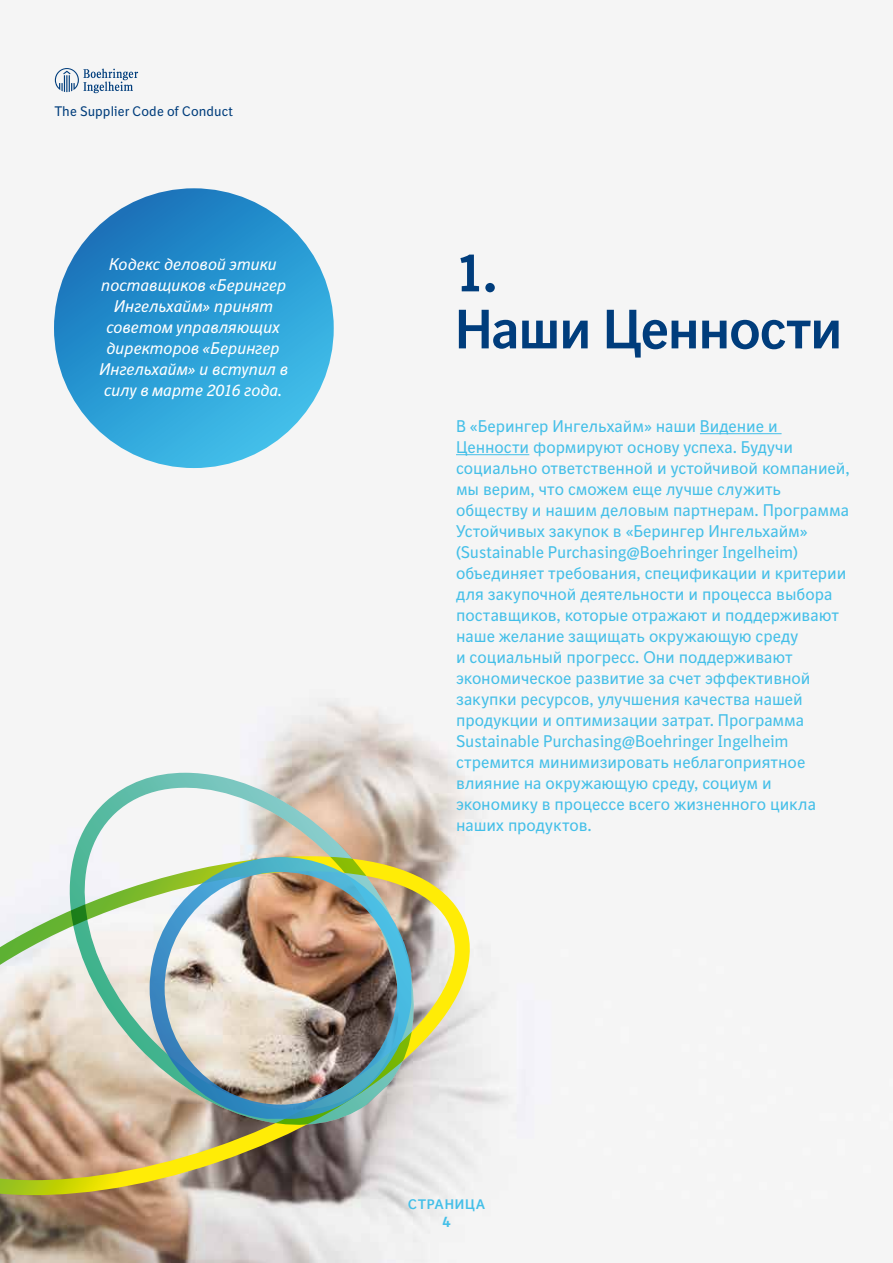
<style>
.page{position:relative;width:893px;height:1263px;background:#fff}
.page>*{position:absolute;margin:0;border:0;box-sizing:border-box;transform-origin:0 0}
.t1{font:700 54px/57px "BI Sans NEXT";letter-spacing:-.015em;color:#003d7c}
.t2{font:16.5px/21px "BI Sans NEXT";letter-spacing:-.005em;color:#44bfe8}
.t3{font:italic 16.5px/21px "BI Sans NEXT";letter-spacing:-.005em;color:#fff;text-align:center}
.t4{font:700 15px "BI Sans NEXT";color:#44bfe8}
.t5{font:13.5px "BI Sans NEXT";letter-spacing:.005em;color:#003d7c}
.t6{font:700 13.5px "BI Sans NEXT";letter-spacing:.07em;color:#44bfe8}
</style>
<div class="page">
<div style="left:0;top:72px;width:782px;height:1191px;background:#f5f5f5"></div>
<svg style="left:0;top:856px;width:479px;height:343px;background:#c9bd9c"></svg>
<svg style="left:64px;top:765px;width:356px;height:364px"></svg>
<img style="left:150px;top:857px;width:261px;height:262px">
<hr style="left:700px;top:433px;width:82px;height:1px;background:#44bfe8">
<hr style="left:456px;top:454px;width:73px;height:1px;background:#44bfe8">
<svg style="left:54px;top:188px;width:280px;height:280px;background:#2b9ad3"></svg>
<svg style="left:55px;top:68px;width:83px;height:25px"></svg>
<p class="t5" style="left:55px;top:103px;width:180px">The Supplier Code of Conduct</p>
<p class="t3" style="left:99px;top:254px;width:190px">Кодекс деловой этики поставщиков «Берингер<br>Ингельхайм» принят советом управляющих директоров «Берингер<br>Ингельхайм» и вступил в силу в марте 2016 года.</p>
<h1 class="t1" style="left:455px;top:243px;width:389px">1.<br>Наши Ценности</h1>
<p class="t2" style="left:456px;top:416px;width:395px">В «Берингер Ингельхайм» наши Видение и Ценности формируют основу успеха. Будучи социально ответственной и устойчивой компанией, мы верим, что сможем еще лучше служить обществу и нашим деловым партнерам. Программа Устойчивых закупок в «Берингер Ингельхайм» (Sustainable Purchasing@Boehringer Ingelheim) объединяет требования, спецификации и критерии для закупочной деятельности и процесса выбора поставщиков, которые отражают и поддерживают наше желание защищать окружающую среду<br>и социальный прогресс. Они поддерживают экономическое развитие за счет эффективной закупки ресурсов, улучшения качества нашей продукции и оптимизации затрат. Программа Sustainable Purchasing@Boehringer Ingelheim стремится минимизировать неблагоприятное влияние на окружающую среду, социум и экономику в процессе всего жизненного цикла наших продуктов.</p>
<p class="t6" style="left:408px;top:1196px;width:78px">СТРАНИЦА</p>
<p class="t4" style="left:442px;top:1212px;width:10px">4</p>
</div>
